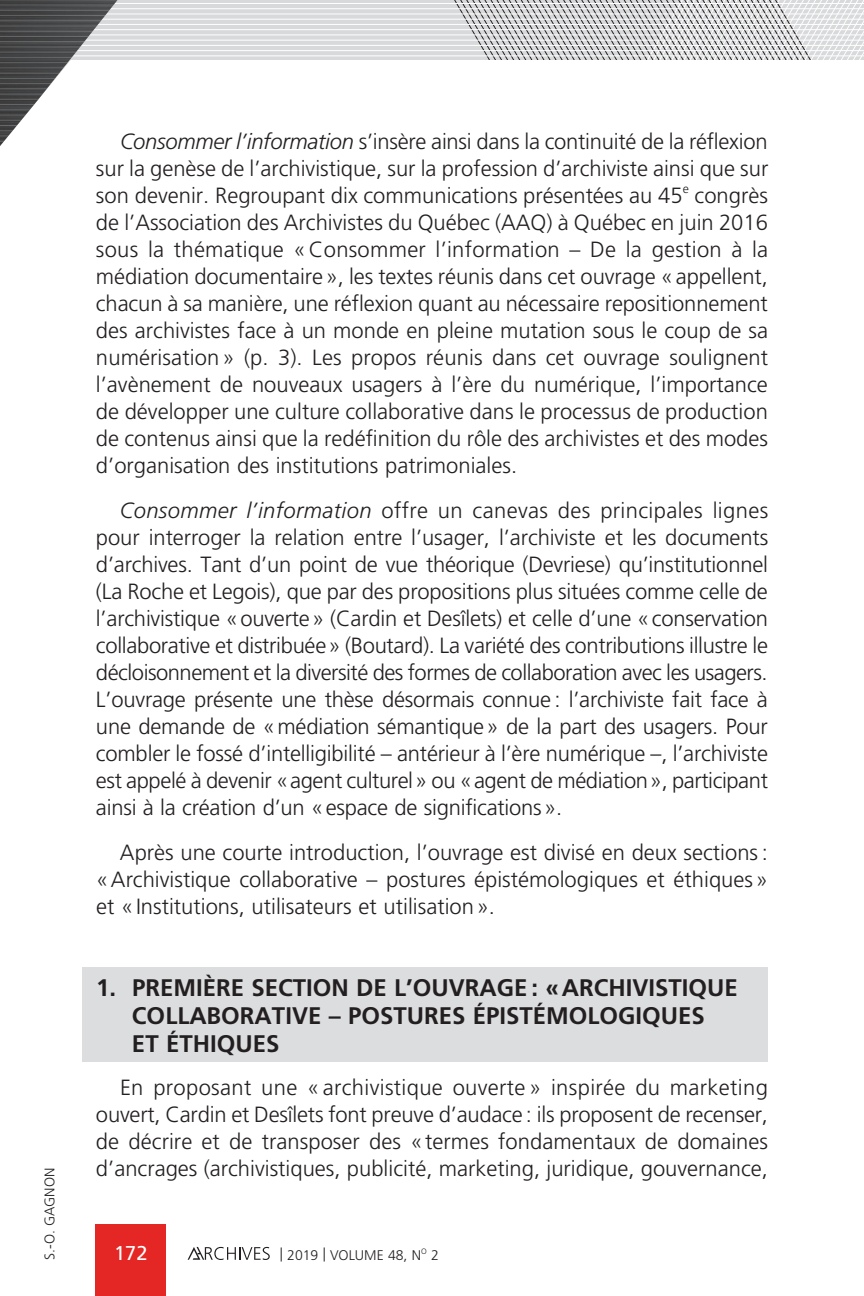
<style>
.page{position:relative;width:864px;height:1296px;background:#fff}
.page>*{position:absolute;margin:0;border:0;box-sizing:border-box;transform-origin:0 0}
.t1{font:700 24px/28px "Frutiger LT Std";color:#231f20}
.t2{font:300 22px/27px "Frutiger LT Std";color:#231f20;text-align:justify}
.t3{font:20px "Frutiger LT Std";color:#fff}
.t4{font:300 14px "Frutiger LT Std";color:#231f20}
.s1{font-style:italic}
</style>
<div class="page">
<svg style="left:220px;top:0;width:434px;height:60px;background:#ccccce"></svg>
<hr style="left:0;top:3px;width:864px;height:1px;background:#fff">
<hr style="left:0;top:8px;width:864px;height:1px;background:#fff">
<hr style="left:0;top:14px;width:864px;height:1px;background:#fff">
<hr style="left:0;top:19px;width:864px;height:1px;background:#fff">
<hr style="left:0;top:24px;width:864px;height:1px;background:#fff">
<hr style="left:0;top:29px;width:864px;height:1px;background:#fff">
<hr style="left:0;top:34px;width:864px;height:1px;background:#fff">
<hr style="left:0;top:40px;width:864px;height:1px;background:#fff">
<hr style="left:0;top:45px;width:864px;height:1px;background:#fff">
<hr style="left:0;top:50px;width:864px;height:1px;background:#fff">
<hr style="left:0;top:55px;width:864px;height:1px;background:#fff">
<svg style="left:755px;top:0;width:109px;height:60px"></svg>
<svg style="left:0;top:1px;width:220px;height:145px"></svg>
<hr style="left:0;top:5px;width:220px;height:1px;background:#fff">
<hr style="left:0;top:10px;width:220px;height:1px;background:#fff">
<hr style="left:0;top:15px;width:220px;height:1px;background:#fff">
<hr style="left:0;top:20px;width:220px;height:1px;background:#fff">
<hr style="left:0;top:26px;width:220px;height:1px;background:#fff">
<hr style="left:0;top:31px;width:220px;height:1px;background:#fff">
<hr style="left:0;top:36px;width:220px;height:1px;background:#fff">
<hr style="left:0;top:41px;width:220px;height:1px;background:#fff">
<hr style="left:0;top:46px;width:220px;height:1px;background:#fff">
<hr style="left:0;top:52px;width:220px;height:1px;background:#fff">
<hr style="left:0;top:57px;width:220px;height:1px;background:#fff">
<hr style="left:0;top:62px;width:220px;height:1px;background:#fff">
<hr style="left:0;top:67px;width:220px;height:1px;background:#fff">
<hr style="left:0;top:73px;width:220px;height:1px;background:#fff">
<hr style="left:0;top:78px;width:220px;height:1px;background:#fff">
<hr style="left:0;top:83px;width:220px;height:1px;background:#fff">
<hr style="left:0;top:88px;width:220px;height:1px;background:#fff">
<hr style="left:0;top:94px;width:220px;height:1px;background:#fff">
<hr style="left:0;top:99px;width:220px;height:1px;background:#fff">
<hr style="left:0;top:104px;width:220px;height:1px;background:#fff">
<hr style="left:0;top:109px;width:220px;height:1px;background:#fff">
<hr style="left:0;top:115px;width:220px;height:1px;background:#fff">
<hr style="left:0;top:120px;width:220px;height:1px;background:#fff">
<hr style="left:0;top:125px;width:220px;height:1px;background:#fff">
<hr style="left:0;top:130px;width:220px;height:1px;background:#fff">
<hr style="left:0;top:136px;width:220px;height:1px;background:#fff">
<hr style="left:0;top:141px;width:220px;height:1px;background:#fff">
<div style="left:96px;top:1224px;width:70px;height:72px;background:#e42625"></div>
<svg style="left:188px;top:1247px;width:82px;height:13px"></svg>
<div style="left:82px;top:968px;width:686px;height:94px;background:#dcdddf"></div>
<p class="t4" style="left:42px;top:1260px;width:94px;rotate:-90deg">S.-O. GAGNON</p>
<p class="t2" style="left:96px;top:128px;width:674px;text-indent:24px"><span class="s1">Consommer l’information</span> s’insère ainsi dans la continuité de la réflexion sur la genèse de l’archivistique, sur la profession d’archiviste ainsi que sur son devenir. Regroupant dix communications présentées au 45<sup>e</sup> congrès de l’Association des Archivistes du Québec (AAQ) à Québec en juin 2016 sous la thématique «Consommer l’information – De la gestion à la médiation documentaire», les textes réunis dans cet ouvrage «appellent, chacun à sa manière, une réflexion quant au nécessaire repositionnement des archivistes face à un monde en pleine mutation sous le coup de sa numérisation» (p. 3). Les propos réunis dans cet ouvrage soulignent l’avènement de nouveaux usagers à l’ère du numérique, l’importance de développer une culture collaborative dans le processus de production de contenus ainsi que la redéfinition du rôle des archivistes et des modes d’organisation des institutions patrimoniales.</p>
<p class="t2" style="left:96px;top:497px;width:674px;text-indent:24px"><span class="s1">Consommer l’information</span> offre un canevas des principales lignes pour interroger la relation entre l’usager, l’archiviste et les documents d’archives. Tant d’un point de vue théorique (Devriese) qu’institutionnel (La Roche et Legois), que par des propositions plus situées comme celle de l’archivistique «ouverte» (Cardin et Desîlets) et celle d’une «conservation collaborative et distribuée» (Boutard). La variété des contributions illustre le décloisonnement et la diversité des formes de collaboration avec les usagers.<br>L’ouvrage présente une thèse désormais connue : l’archiviste fait face à une demande de «médiation sémantique» de la part des usagers. Pour combler le fossé d’intelligibilité – antérieur à l’ère numérique –, l’archiviste est appelé à devenir «agent culturel» ou «agent de médiation», participant ainsi à la création d’un «espace de significations».</p>
<p class="t2" style="left:96px;top:839px;width:673px;text-indent:24px">Après une courte introduction, l’ouvrage est divisé en deux sections : «Archivistique collaborative – postures épistémologiques et éthiques» et «Institutions, utilisateurs et utilisation».</p>
<p class="t1" style="left:132px;top:974px;width:607px;text-indent:-36px">1. PREMIÈRE SECTION DE L’OUVRAGE : «ARCHIVISTIQUE<br>COLLABORATIVE – POSTURES ÉPISTÉMOLOGIQUES<br>ET ÉTHIQUES</p>
<p class="t2" style="left:96px;top:1074px;width:674px;text-indent:24px">En proposant une « archivistique ouverte » inspirée du marketing ouvert, Cardin et Desîlets font preuve d’audace : ils proposent de recenser, de décrire et de transposer des «termes fondamentaux de domaines d’ancrages (archivistiques, publicité, marketing, juridique, gouvernance,</p>
<p class="t3" style="left:114px;top:1241px;width:35px">172</p>
<p class="t4" style="left:280px;top:1247px;width:160px">| 2019 | VOLUME 48, N<sup>O</sup> 2</p>
</div>
